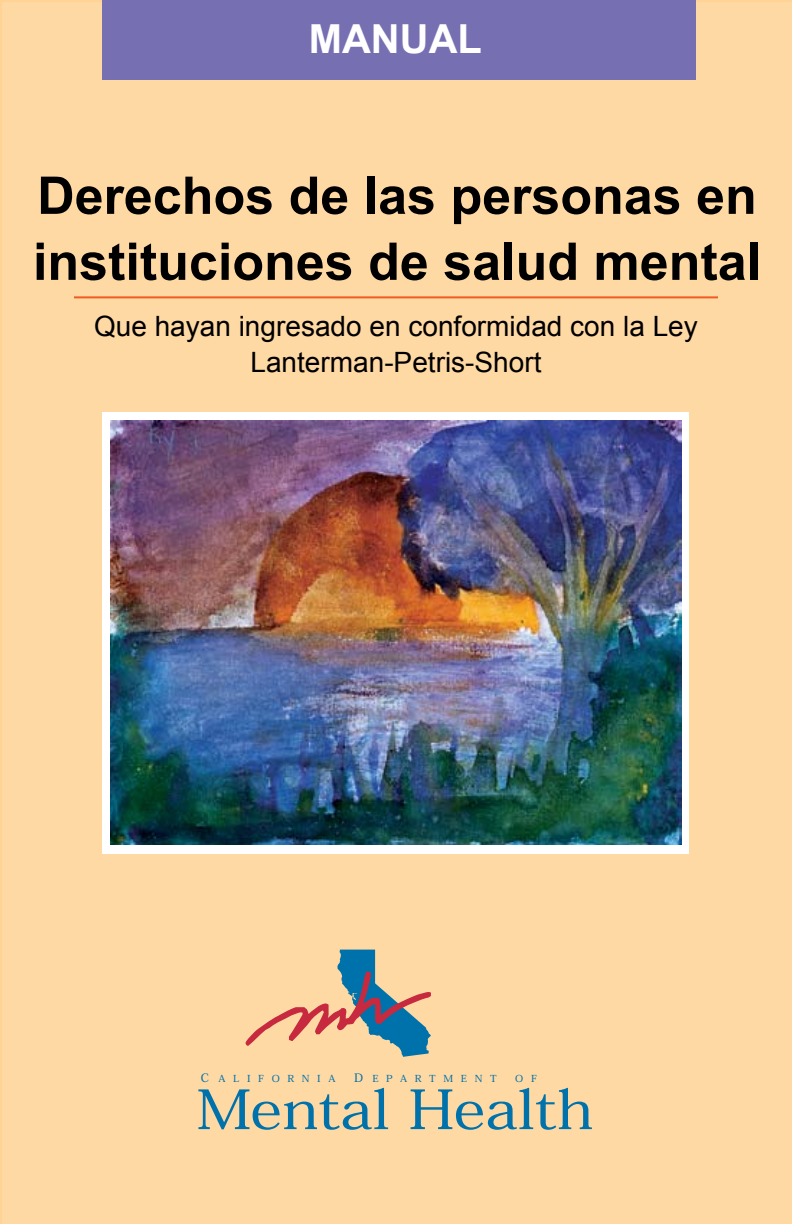
<style>
.page{position:relative;width:792px;height:1224px;background:#ffd9a4}
.page>*{position:absolute;margin:0;border:0;box-sizing:border-box;transform-origin:0 0}
.t1{font:56px "Adobe Serif MM";color:#0072ab}
.t2{font:700 52px/66px "Arial";color:#000}
.t3{font:700 40px "Arial";color:#fff}
.t4{font:28px/36px "Arial";color:#000;text-align:center}
.t5{font:10px "Adobe Serif MM";letter-spacing:.76em;color:#0072ab}
.s1{font-size:12px}
</style>
<div class="page">
<div style="left:103px;top:1px;width:592px;height:78px;background:#7670b3"></div>
<div style="left:102px;top:0;width:594px;height:80px;border:2px solid #7670b3"></div>
<hr style="left:74px;top:296px;width:644px;height:2px;background:#f15a22">
<svg style="left:246px;top:950px;width:185px;height:107px"></svg>
<div style="left:102px;top:412px;width:587px;height:442px;background:#fff"></div>
<img style="left:110px;top:421px;width:571px;height:424px">
<h3 class="t3" style="left:309px;top:13px;width:175px">MANUAL</h3>
<h2 class="t2" style="left:33px;top:164px;width:730px">Derechos de las personas en instituciones de salud mental</h2>
<p class="t4" style="left:94px;top:309px;width:605px">Que hayan ingresado en conformidad con la Ley<br>Lanterman-Petris-Short</p>
<p class="t5" style="left:201px;top:1073px;width:136px"><span class="s1">C</span> ALIFORNIA</p>
<p class="t5" style="left:354px;top:1073px;width:144px"><span class="s1">D</span> EPARTMENT</p>
<p class="t5" style="left:515px;top:1073px;width:23px">O F</p>
<h1 class="t1" style="left:197px;top:1080px;width:398px">Mental Health</h1>
</div>
